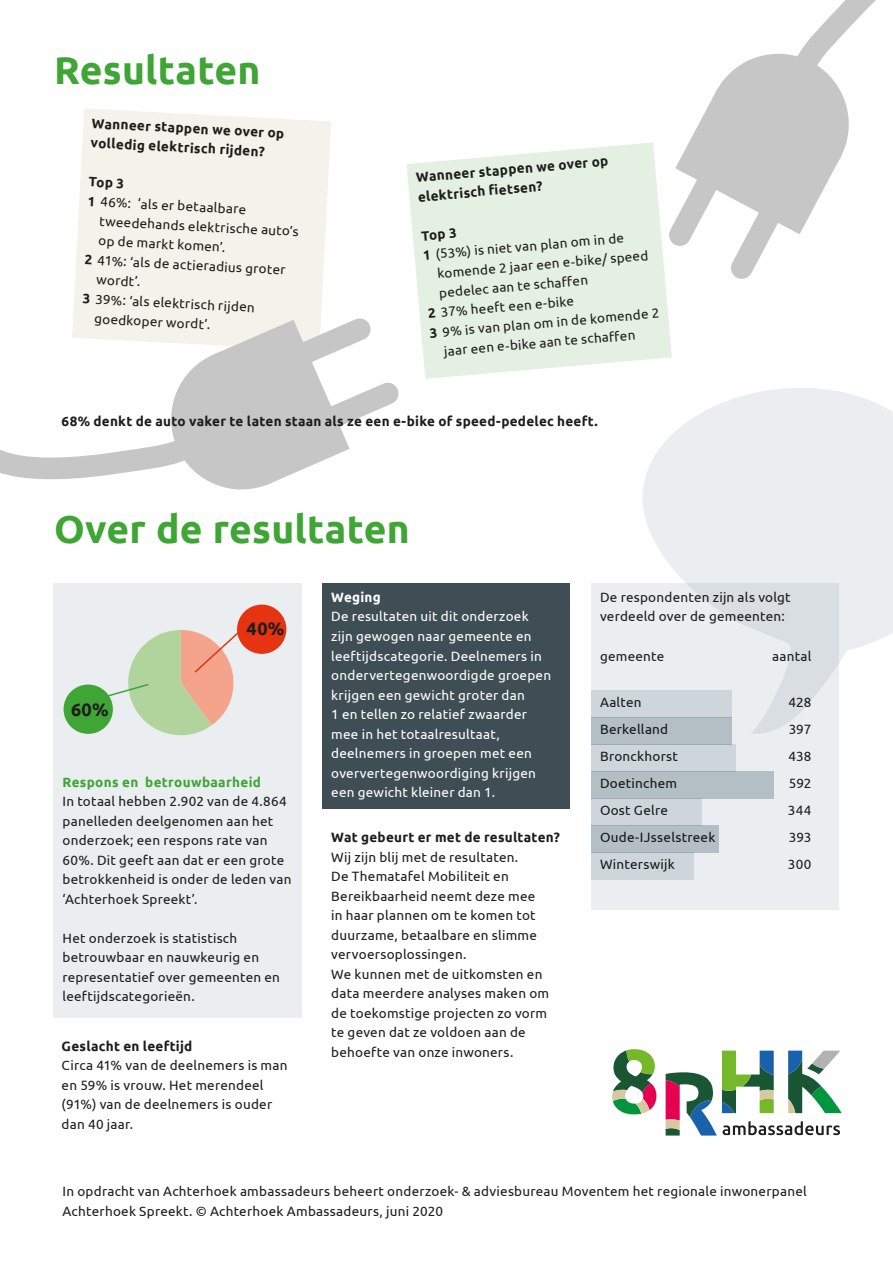
<style>
.page{position:relative;width:893px;height:1263px;background:#fff}
.page>*{position:absolute;margin:0;border:0;box-sizing:border-box;transform-origin:0 0}
.kop_26-18{font:700 39px "Ubuntu";letter-spacing:.005em;color:#3fa535}
.tk_12-13{font:700 18px "Ubuntu";color:#1d1d1b}
.txt_9-13{font:13.5px/19.5px "Ubuntu";letter-spacing:.015em;color:#1d1d1b}
.txt_9-13-2{font:13.5px/19.5px "Ubuntu";letter-spacing:.015em;color:#fff}
.txt_inspring{font:700 13.5px/19.5px "Ubuntu";letter-spacing:.02em;color:#1d1d1b}
.txt_9-13-3{font:700 13.5px "Ubuntu";letter-spacing:.02em;color:#1d1d1b}
.txt_9-13-4{font:700 13.5px "Ubuntu";letter-spacing:.025em;color:#3fa535}
.txt_9-13-5{font:700 13.5px "Ubuntu";letter-spacing:.02em;color:#fff}
.s1{font-weight:700}
</style>
<div class="page">
<svg style="left:643px;top:388px;width:250px;height:275px;background:#edf0f1"></svg>
<svg style="left:591px;top:583px;width:248px;height:327px;background:#e7eaed"></svg>
<div style="left:591px;top:690px;width:141px;height:27px;background:#cfd6db"></div>
<div style="left:591px;top:717px;width:141px;height:27px;background:#b3bec5"></div>
<div style="left:591px;top:744px;width:145px;height:27px;background:#cfd6db"></div>
<div style="left:591px;top:771px;width:183px;height:27px;background:#b3bec5"></div>
<div style="left:591px;top:798px;width:111px;height:27px;background:#cfd6db"></div>
<div style="left:591px;top:825px;width:128px;height:27px;background:#b3bec5"></div>
<div style="left:591px;top:852px;width:102px;height:27px;background:#cfd6db"></div>
<div style="left:73px;top:109px;width:258px;height:208px;background:#f3f3ec"></div>
<svg style="left:406px;top:142px;width:266px;height:237px;background:#e7f2e6"></svg>
<svg style="left:667px;top:0;width:209px;height:280px"></svg>
<svg style="left:0;top:317px;width:399px;height:173px"></svg>
<div style="left:53px;top:583px;width:248px;height:435px;background:#ebeef0"></div>
<div style="left:64px;top:684px;width:49px;height:50px;background:#3fa535;border-radius:50%"></div>
<div style="left:237px;top:605px;width:49px;height:49px;background:#e63312;border-radius:50%"></div>
<svg style="left:102px;top:627px;width:142px;height:109px"></svg>
<div style="left:323px;top:583px;width:247px;height:225px;background:#3f4e55"></div>
<svg style="left:612px;top:1049px;width:44px;height:65px"></svg>
<svg style="left:666px;top:1050px;width:176px;height:85px"></svg>
<p class="kop_26-18" style="left:54px;top:47px;width:208px">Resultaten</p>
<p class="txt_inspring" style="left:92px;top:113px;width:194px;rotate:3deg">Wanneer stappen we over op volledig elektrisch rijden?</p>
<p class="txt_inspring" style="left:89px;top:172px;width:37px;rotate:3deg">Top 3</p>
<p class="txt_9-13" style="left:88px;top:191px;width:160px;rotate:3deg"><span class="s1">1</span> 46%: ‘als er betaalbare</p>
<p class="txt_9-13" style="left:100px;top:211px;width:201px;rotate:3deg">tweedehands elektrische auto’s</p>
<p class="txt_9-13" style="left:99px;top:230px;width:129px;rotate:3deg">op de markt komen’.</p>
<p class="txt_9-13" style="left:85px;top:249px;width:203px;rotate:3deg"><span class="s1">2</span> 41%: ‘als de actieradius groter</p>
<p class="txt_9-13" style="left:97px;top:269px;width:46px;rotate:3deg">wordt’.</p>
<p class="txt_9-13" style="left:83px;top:288px;width:174px;rotate:3deg"><span class="s1">3</span> 39%: ‘als elektrisch rijden</p>
<p class="txt_9-13" style="left:95px;top:308px;width:118px;rotate:3deg">goedkoper wordt’.</p>
<p class="txt_inspring" style="left:415px;top:167px;width:194px;rotate:-5deg">Wanneer stappen we over op elektrisch fi etsen?</p>
<p class="txt_inspring" style="left:420px;top:226px;width:37px;rotate:-5deg">Top 3</p>
<p class="txt_9-13" style="left:422px;top:245px;width:203px;rotate:-5deg"><span class="s1">1</span> (53%) is niet van plan om in de</p>
<p class="txt_9-13" style="left:437px;top:263px;width:213px;rotate:-5deg">komende 2 jaar een e-bike/ speed</p>
<p class="txt_9-13" style="left:438px;top:283px;width:151px;rotate:-5deg">pedelec aan te schaffen</p>
<p class="txt_9-13" style="left:427px;top:303px;width:148px;rotate:-5deg"><span class="s1">2</span> 37% heeft een e-bike</p>
<p class="txt_9-13" style="left:429px;top:323px;width:232px;rotate:-5deg"><span class="s1">3</span> 9% is van plan om in de komende 2</p>
<p class="txt_9-13" style="left:443px;top:341px;width:193px;rotate:-5deg">jaar een e-bike aan te schaffen</p>
<p class="txt_inspring" style="left:62px;top:411px;width:538px">68% denkt de auto vaker te laten staan als ze een e-bike of speed-pedelec heeft.</p>
<p class="kop_26-18" style="left:54px;top:505px;width:357px">Over de resultaten</p>
<p class="tk_12-13" style="left:71px;top:698px;width:39px">60%</p>
<p class="tk_12-13" style="left:247px;top:618px;width:39px">40%</p>
<p class="txt_9-13-4" style="left:63px;top:774px;width:200px">Respons en betrouwbaarheid</p>
<p class="txt_9-13" style="left:63px;top:791px;width:231px">In totaal hebben 2.902 van de 4.864 panelleden deelgenomen aan het onderzoek; een respons rate van<br>60%. Dit geeft aan dat er een grote betrokkenheid is onder de leden van ‘Achterhoek Spreekt’.</p>
<p class="txt_9-13" style="left:63px;top:928px;width:219px">Het onderzoek is statistisch betrouwbaar en nauwkeurig en representatief over gemeenten en leeftijdscategorieën.</p>
<p class="txt_9-13-3" style="left:62px;top:1038px;width:132px">Geslacht en leeftijd</p>
<p class="txt_9-13" style="left:62px;top:1055px;width:227px">Circa 41% van de deelnemers is man en 59% is vrouw. Het merendeel (91%) van de deelnemers is ouder dan 40 jaar.</p>
<p class="txt_9-13-5" style="left:331px;top:589px;width:51px">Weging</p>
<p class="txt_9-13-2" style="left:331px;top:606px;width:221px">De resultaten uit dit onderzoek zijn gewogen naar gemeente en leeftijdscategorie. Deelnemers in ondervertegenwoordigde groepen krijgen een gewicht groter dan<br>1 en tellen zo relatief zwaarder mee in het totaalresultaat, deelnemers in groepen met een oververtegenwoordiging krijgen een gewicht kleiner dan 1.</p>
<p class="txt_9-13-3" style="left:331px;top:829px;width:230px">Wat gebeurt er met de resultaten?</p>
<p class="txt_9-13" style="left:331px;top:847px;width:207px">Wij zijn blij met de resultaten.<br>De Thematafel Mobiliteit en<br>Bereikbaarheid neemt deze mee in haar plannen om te komen tot duurzame, betaalbare en slimme vervoersoplossingen.</p>
<p class="txt_9-13" style="left:331px;top:964px;width:219px">We kunnen met de uitkomsten en data meerdere analyses maken om de toekomstige projecten zo vorm te geven dat ze voldoen aan de behoefte van onze inwoners.</p>
<p class="txt_9-13" style="left:600px;top:587px;width:192px">De respondenten zijn als volgt verdeeld over de gemeenten:</p>
<p class="txt_9-13" style="left:600px;top:645px;width:66px">gemeente</p>
<p class="txt_9-13" style="left:772px;top:645px;width:41px">aantal</p>
<p class="txt_9-13" style="left:600px;top:692px;width:43px">Aalten</p>
<p class="txt_9-13" style="left:789px;top:692px;width:24px">428</p>
<p class="txt_9-13" style="left:600px;top:719px;width:70px">Berkelland</p>
<p class="txt_9-13" style="left:789px;top:719px;width:24px">397</p>
<p class="txt_9-13" style="left:600px;top:746px;width:79px">Bronckhorst</p>
<p class="txt_9-13" style="left:788px;top:746px;width:24px">438</p>
<p class="txt_9-13" style="left:600px;top:773px;width:79px">Doetinchem</p>
<p class="txt_9-13" style="left:789px;top:773px;width:24px">592</p>
<p class="txt_9-13" style="left:600px;top:800px;width:69px">Oost Gelre</p>
<p class="txt_9-13" style="left:788px;top:800px;width:25px">344</p>
<p class="txt_9-13" style="left:600px;top:827px;width:117px">Oude-IJsselstreek</p>
<p class="txt_9-13" style="left:789px;top:827px;width:24px">393</p>
<p class="txt_9-13" style="left:600px;top:854px;width:76px">Winterswijk</p>
<p class="txt_9-13" style="left:788px;top:854px;width:25px">300</p>
<p class="txt_9-13" style="left:63px;top:1181px;width:746px">In opdracht van Achterhoek ambassadeurs beheert onderzoek- &amp; adviesbureau Moventem het regionale inwonerpanel<br>Achterhoek Spreekt. © Achterhoek Ambassadeurs, juni 2020</p>
</div>
